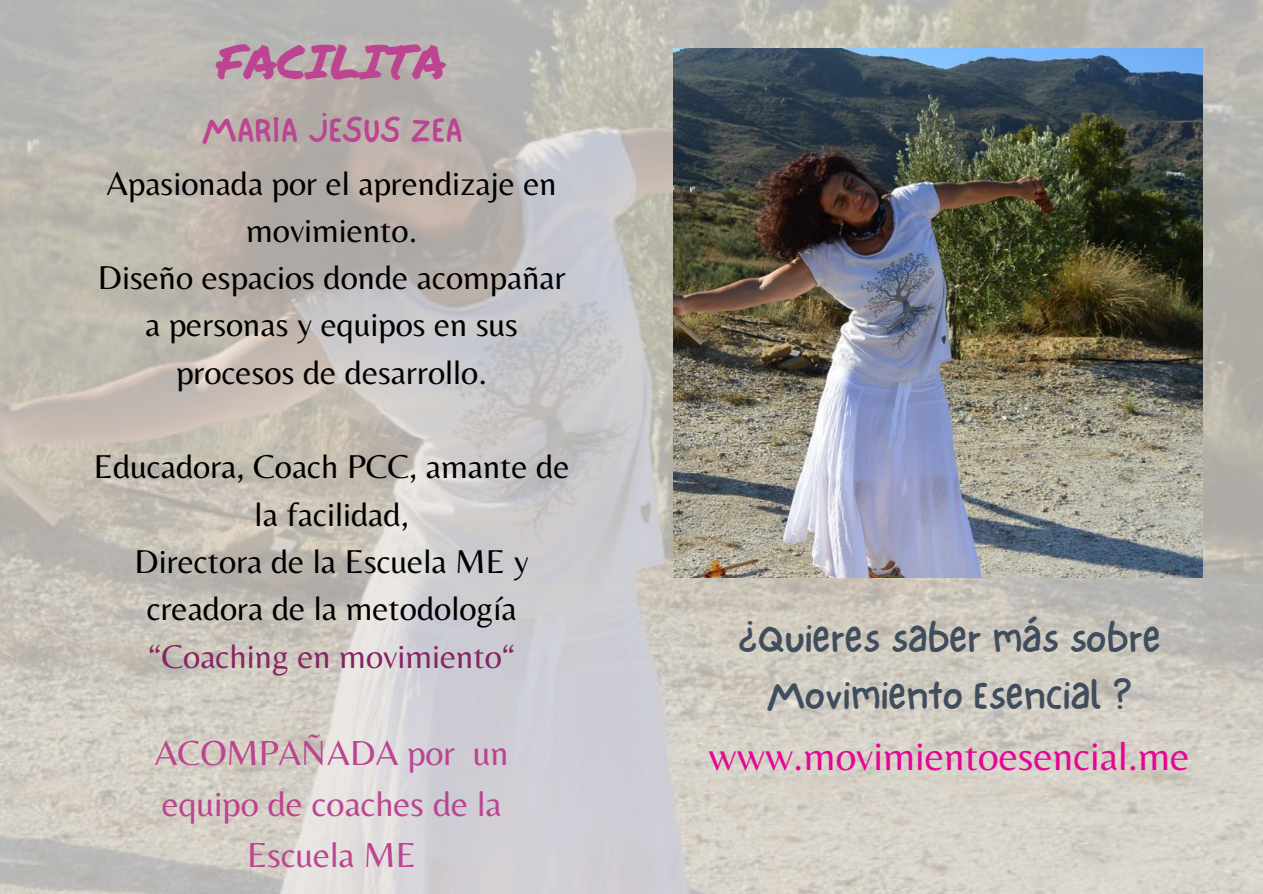
<style>
.page{position:relative;width:1263px;height:894px;background:#fff}
.page>*{position:absolute;margin:0;border:0;box-sizing:border-box;transform-origin:0 0}
.t1{font:47.25px "Permanent Marker";color:#bd4490}
.t2{font:41.25px/59.1px "NF One Little Font Regular";color:#3f4d5c;text-align:center}
.t3{font:37.2px "NF One Little Font Regular";color:#bd4490}
.t4{font:36.15px/50.7px "Belleza";color:#bd4490;text-align:center}
.t5{font:34.35px/47.2px "Belleza";color:#000;text-align:center}
.s1{color:#862563}
.s2{font-family:"Belleza";color:#e50695}
</style>
<div class="page">
<img style="left:0;top:0;width:1263px;height:893px">
<img style="left:674px;top:48px;width:528px;height:529px">
<p class="t1" style="left:217px;top:27px;width:231px">FACILITA</p>
<p class="t3" style="left:201px;top:107px;width:264px">MARIA JESUS ZEA</p>
<h1 class="t5" style="left:107px;top:159px;width:452px">Apasionada por el aprendizaje en movimiento.</h1>
<p class="t5" style="left:98px;top:253px;width:469px">Diseño espacios donde acompañar a personas y equipos en sus procesos de desarrollo.</p>
<p class="t5" style="left:94px;top:442px;width:477px">Educadora, Coach PCC, amante de la facilidad,</p>
<p class="t5" style="left:135px;top:537px;width:396px">Directora de la Escuela ME y creadora de la metodología <span class="s1">“Coaching en movimiento“</span></p>
<p class="t4" style="left:155px;top:727px;width:355px">ACOMPAÑADA por un equipo de coaches de la<br>Escuela ME</p>
<p class="t2" style="left:709px;top:607px;width:482px">¿Quieres saber más sobre<br>Movimiento Esencial ? <span class="s2">www.movimientoesencial.me</span></p>
</div>
